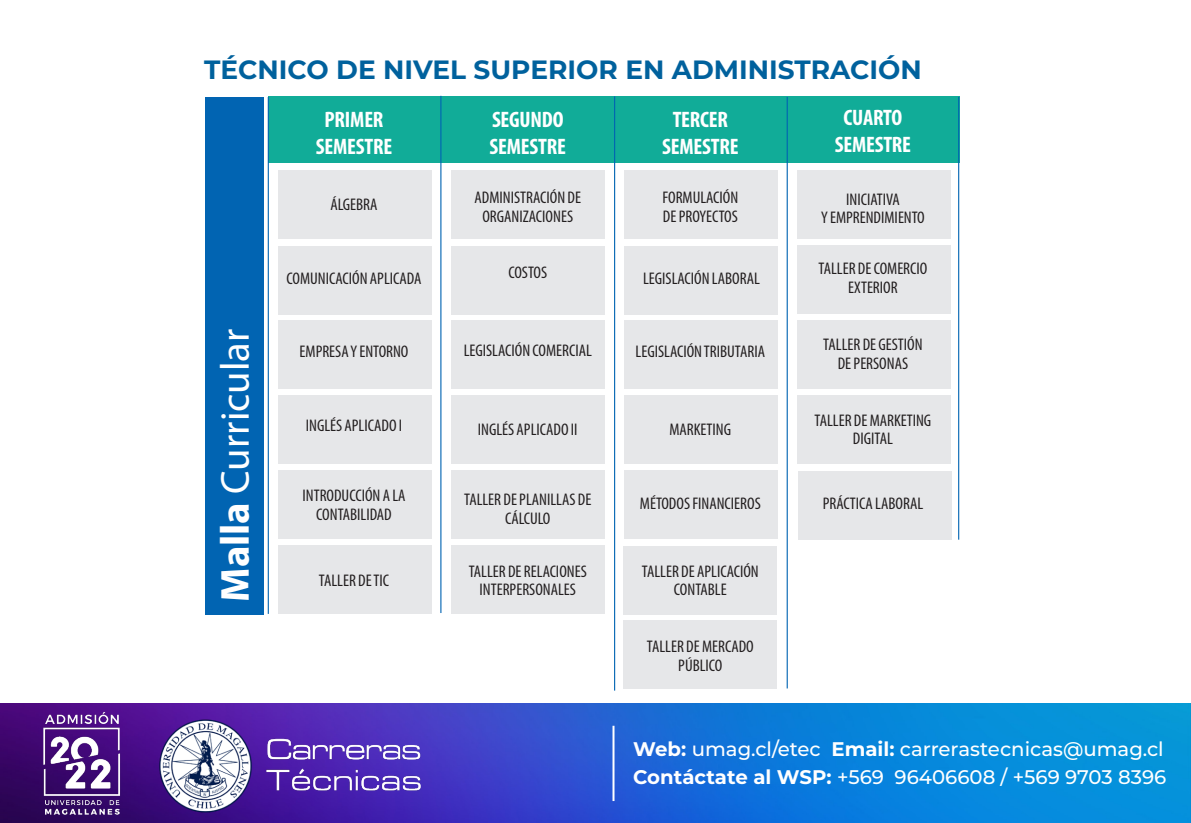
<style>
.page{position:relative;width:1191px;height:823px;background:#fff}
.page>*{position:absolute;margin:0;border:0;box-sizing:border-box;transform-origin:0 0}
.t1{font:40.6px "Myriad Pro";color:#fff}
.t2{font:700 26.4px "Montserrat";color:#00619d}
.t3{font:700 condensed 22.4px "Myriad Pro";letter-spacing:-.01em;color:#fff}
.t4{font:500 19.6px "Montserrat";color:#fff}
.t5{font:condensed 16.8px/18.8px "Myriad Pro";color:#231f20;text-align:center}
.s1{font-weight:700}
</style>
<div class="page">
<div style="left:797px;top:471px;width:154px;height:68px;background:#e6e7e9"></div>
<div style="left:623px;top:545px;width:154px;height:68px;background:#e6e7e9"></div>
<div style="left:623px;top:620px;width:154px;height:68px;background:#e6e7e9"></div>
<div style="left:278px;top:545px;width:153px;height:68px;background:#e6e7e9"></div>
<div style="left:278px;top:171px;width:153px;height:68px;background:#e6e7e9"></div>
<div style="left:278px;top:246px;width:153px;height:68px;background:#e6e7e9"></div>
<div style="left:278px;top:320px;width:153px;height:68px;background:#e6e7e9"></div>
<div style="left:278px;top:395px;width:153px;height:68px;background:#e6e7e9"></div>
<div style="left:278px;top:470px;width:153px;height:68px;background:#e6e7e9"></div>
<div style="left:268px;top:97px;width:691px;height:66px;background:#11ac98"></div>
<hr style="left:440px;top:96px;width:1px;height:516px;background:#0164b2">
<hr style="left:268px;top:97px;width:1px;height:516px;background:#0164b2">
<div style="left:451px;top:545px;width:154px;height:68px;background:#e6e7e9"></div>
<div style="left:451px;top:171px;width:154px;height:68px;background:#e6e7e9"></div>
<div style="left:451px;top:246px;width:154px;height:68px;background:#e6e7e9"></div>
<div style="left:451px;top:320px;width:154px;height:68px;background:#e6e7e9"></div>
<div style="left:451px;top:395px;width:154px;height:68px;background:#e6e7e9"></div>
<div style="left:451px;top:470px;width:154px;height:68px;background:#e6e7e9"></div>
<hr style="left:614px;top:96px;width:1px;height:594px;background:#0164b2">
<div style="left:624px;top:171px;width:153px;height:68px;background:#e6e7e9"></div>
<div style="left:624px;top:246px;width:153px;height:68px;background:#e6e7e9"></div>
<div style="left:624px;top:320px;width:153px;height:68px;background:#e6e7e9"></div>
<div style="left:624px;top:395px;width:153px;height:68px;background:#e6e7e9"></div>
<div style="left:624px;top:470px;width:153px;height:68px;background:#e6e7e9"></div>
<div style="left:796px;top:171px;width:154px;height:68px;background:#e6e7e9"></div>
<div style="left:796px;top:246px;width:154px;height:68px;background:#e6e7e9"></div>
<div style="left:796px;top:320px;width:154px;height:68px;background:#e6e7e9"></div>
<div style="left:796px;top:395px;width:154px;height:68px;background:#e6e7e9"></div>
<hr style="left:786px;top:97px;width:1px;height:591px;background:#0164b2">
<hr style="left:958px;top:97px;width:1px;height:442px;background:#0164b2">
<div style="left:205px;top:97px;width:59px;height:516px;background:#0164b2"></div>
<img style="left:0;top:703px;width:1191px;height:119px">
<img style="left:31px;top:710px;width:103px;height:106px">
<hr style="left:612px;top:725px;width:2px;height:75px;background:#fff">
<img style="left:139px;top:709px;width:313px;height:112px">
<p class="t2" style="left:204px;top:50px;width:719px">TÉCNICO DE NIVEL SUPERIOR EN ADMINISTRACIÓN</p>
<p class="t3" style="left:492px;top:106px;width:73px">SEGUNDO</p>
<p class="t3" style="left:489px;top:132px;width:78px">SEMESTRE</p>
<p class="t5" style="left:474px;top:187px;width:108px">ADMINISTRACIÓN DE<br>ORGANIZACIONES</p>
<p class="t3" style="left:843px;top:103px;width:60px">CUARTO</p>
<p class="t3" style="left:835px;top:130px;width:78px">SEMESTRE</p>
<p class="t3" style="left:672px;top:106px;width:57px">TERCER</p>
<p class="t3" style="left:662px;top:132px;width:78px">SEMESTRE</p>
<p class="t5" style="left:662px;top:187px;width:77px">FORMULACIÓN</p>
<p class="t5" style="left:663px;top:206px;width:76px">DE PROYECTOS</p>
<p class="t3" style="left:324px;top:106px;width:60px">PRIMER</p>
<p class="t3" style="left:316px;top:132px;width:78px">SEMESTRE</p>
<p class="t5" style="left:846px;top:189px;width:55px">INICIATIVA</p>
<p class="t5" style="left:821px;top:208px;width:105px">Y EMPRENDIMIENTO</p>
<p class="t5" style="left:818px;top:259px;width:110px">TALLER DE COMERCIO</p>
<p class="t5" style="left:848px;top:278px;width:51px">EXTERIOR</p>
<p class="t5" style="left:330px;top:195px;width:49px">ÁLGEBRA</p>
<p class="t5" style="left:508px;top:263px;width:40px">COSTOS</p>
<p class="t5" style="left:287px;top:268px;width:136px">COMUNICACIÓN APLICADA</p>
<p class="t5" style="left:643px;top:268px;width:118px">LEGISLACIÓN LABORAL</p>
<p class="t1" style="left:210px;top:601px;width:274px;rotate:-90deg"><span class="s1">Malla</span> Curricular</p>
<p class="t5" style="left:299px;top:342px;width:110px">EMPRESA Y ENTORNO</p>
<p class="t5" style="left:306px;top:415px;width:98px">INGLÉS APLICADO I</p>
<p class="t5" style="left:302px;top:485px;width:105px">INTRODUCCIÓN A LA<br>CONTABILIDAD</p>
<p class="t5" style="left:319px;top:570px;width:72px">TALLER DE TIC</p>
<p class="t5" style="left:464px;top:340px;width:130px">LEGISLACIÓN COMERCIAL</p>
<p class="t5" style="left:635px;top:342px;width:131px">LEGISLACIÓN TRIBUTARIA</p>
<p class="t5" style="left:823px;top:334px;width:101px">TALLER DE GESTIÓN</p>
<p class="t5" style="left:837px;top:353px;width:72px">DE PERSONAS</p>
<p class="t5" style="left:478px;top:419px;width:101px">INGLÉS APLICADO II</p>
<p class="t5" style="left:669px;top:419px;width:63px">MARKETING</p>
<p class="t5" style="left:814px;top:410px;width:118px">TALLER DE MARKETING</p>
<p class="t5" style="left:853px;top:429px;width:41px">DIGITAL</p>
<p class="t5" style="left:464px;top:489px;width:129px">TALLER DE PLANILLAS DE<br>CÁLCULO</p>
<p class="t5" style="left:640px;top:493px;width:122px">MÉTODOS FINANCIEROS</p>
<p class="t5" style="left:822px;top:493px;width:102px">PRÁCTICA LABORAL</p>
<p class="t5" style="left:469px;top:561px;width:120px">TALLER DE RELACIONES<br>INTERPERSONALES</p>
<p class="t5" style="left:642px;top:561px;width:118px">TALLER DE APLICACIÓN</p>
<p class="t5" style="left:674px;top:580px;width:54px">CONTABLE</p>
<p class="t5" style="left:647px;top:636px;width:108px">TALLER DE MERCADO</p>
<p class="t5" style="left:678px;top:655px;width:46px">PÚBLICO</p>
<p class="t4" style="left:633px;top:735px;width:532px"><span class="s1">Web:</span> umag.cl/etec <span class="s1">Email:</span> carrerastecnicas@umag.cl</p>
<p class="t4" style="left:633px;top:763px;width:534px"><span class="s1">Contáctate al WSP:</span> +569 96406608 / +569 9703 8396</p>
</div>
